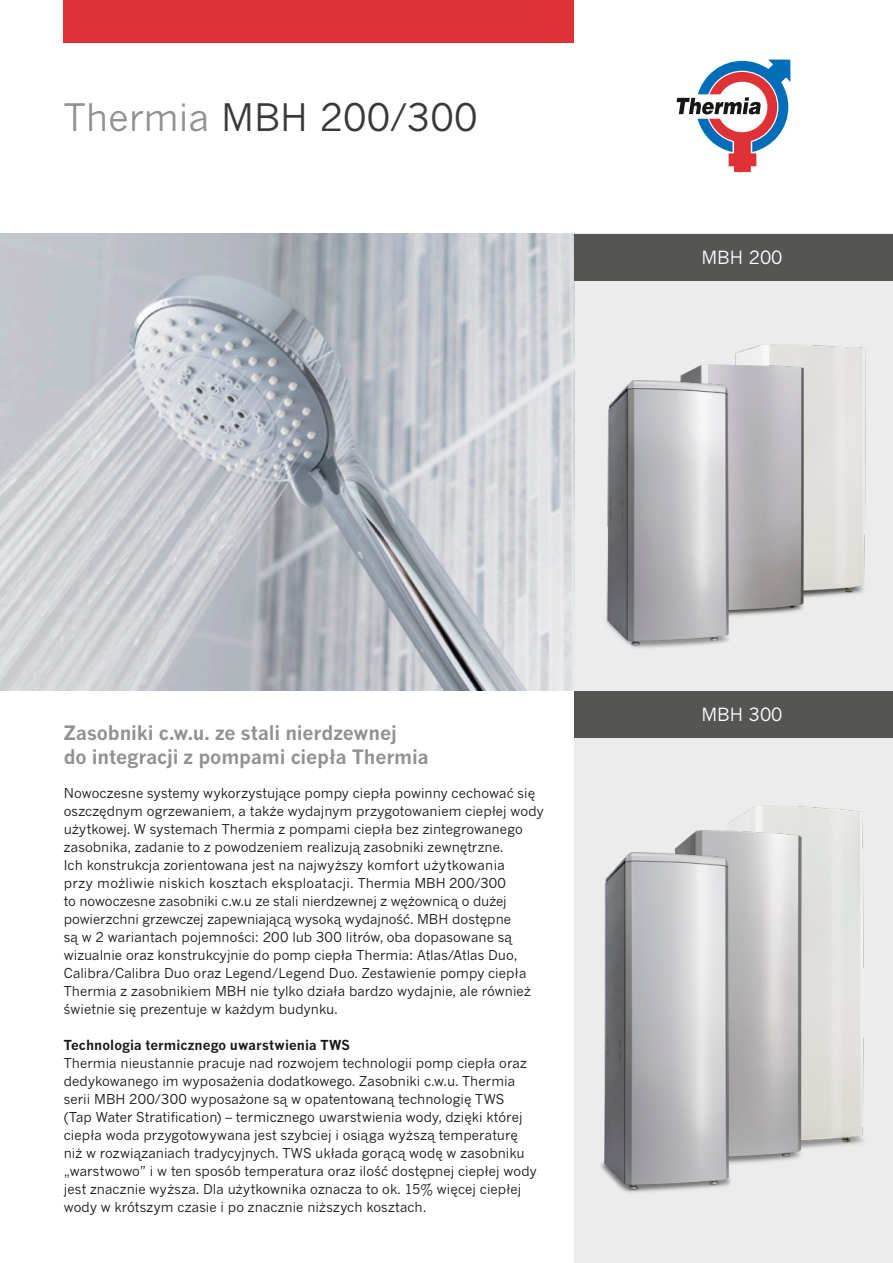
<style>
.page{position:relative;width:893px;height:1263px;background:#fff}
.page>*{position:absolute;margin:0;border:0;box-sizing:border-box;transform-origin:0 0}
.t1{font:37.5px "News Gothic MT Pro";color:#393938}
.t2{font:700 19.5px/24px "News Gothic MT Pro";letter-spacing:-.005em;color:#919191}
.t3{font:18px "News Gothic MT Pro";color:#fff}
.t4{font:13.5px/18px "News Gothic MT Pro";letter-spacing:.005em;color:#171715}
.t5{font:700 13.5px "News Gothic MT Pro";letter-spacing:.005em;color:#171715}
.s1{color:#919191}
</style>
<div class="page">
<div style="left:574px;top:234px;width:319px;height:1029px;background:#ececec"></div>
<img style="left:747px;top:805px;width:117px;height:342px">
<img style="left:747px;top:815px;width:74px;height:348px">
<img style="left:601px;top:811px;width:146px;height:382px">
<img style="left:0;top:234px;width:574px;height:457px">
<div style="left:64px;top:0;width:510px;height:43px;background:#df3236"></div>
<svg style="left:677px;top:60px;width:113px;height:112px"></svg>
<div style="left:574px;top:234px;width:319px;height:47px;background:#555554"></div>
<div style="left:574px;top:691px;width:319px;height:47px;background:#555554"></div>
<img style="left:765px;top:344px;width:101px;height:270px">
<img style="left:606px;top:344px;width:159px;height:304px">
<h1 class="t1" style="left:64px;top:95px;width:415px"><span class="s1">Thermia</span> MBH 200/300</h1>
<h3 class="t3" style="left:701px;top:247px;width:83px">MBH 200</h3>
<h2 class="t2" style="left:64px;top:721px;width:366px">Zasobniki c.w.u. ze stali nierdzewnej<br>do integracji z pompami ciepła Thermia</h2>
<p class="t4" style="left:64px;top:783px;width:482px">Nowoczesne systemy wykorzystujące pompy ciepła powinny cechować się oszczędnym ogrzewaniem, a także wydajnym przygotowaniem ciepłej wody użytkowej. W systemach Thermia z pompami ciepła bez zintegrowanego zasobnika, zadanie to z powodzeniem realizują zasobniki zewnętrzne.<br>Ich konstrukcja zorientowana jest na najwyższy komfort użytkowania<br>przy możliwie niskich kosztach eksploatacji. Thermia MBH 200/300<br>to nowoczesne zasobniki c.w.u ze stali nierdzewnej z wężownicą o dużej powierzchni grzewczej zapewniającą wysoką wydajność. MBH dostępne<br>są w 2 wariantach pojemności: 200 lub 300 litrów, oba dopasowane są wizualnie oraz konstrukcyjnie do pomp ciepła Thermia: Atlas/Atlas Duo, Calibra/Calibra Duo oraz Legend/Legend Duo. Zestawienie pompy ciepła Thermia z zasobnikiem MBH nie tylko działa bardzo wydajnie, ale również świetnie się prezentuje w każdym budynku.</p>
<p class="t5" style="left:64px;top:1036px;width:288px">Technologia termicznego uwarstwienia TWS</p>
<p class="t4" style="left:64px;top:1053px;width:474px">Thermia nieustannie pracuje nad rozwojem technologii pomp ciepła oraz dedykowanego im wyposażenia dodatkowego. Zasobniki c.w.u. Thermia serii MBH 200/300 wyposażone są w opatentowaną technologię TWS<br>(Tap Water Stratification) – termicznego uwarstwienia wody, dzięki której ciepła woda przygotowywana jest szybciej i osiąga wyższą temperaturę niż w rozwiązaniach tradycyjnych. TWS układa gorącą wodę w zasobniku „warstwowo” i w ten sposób temperatura oraz ilość dostępnej ciepłej wody jest znacznie wyższa. Dla użytkownika oznacza to ok. 15% więcej ciepłej wody w krótszym czasie i po znacznie niższych kosztach.</p>
<h3 class="t3" style="left:701px;top:704px;width:83px">MBH 300</h3>
</div>
